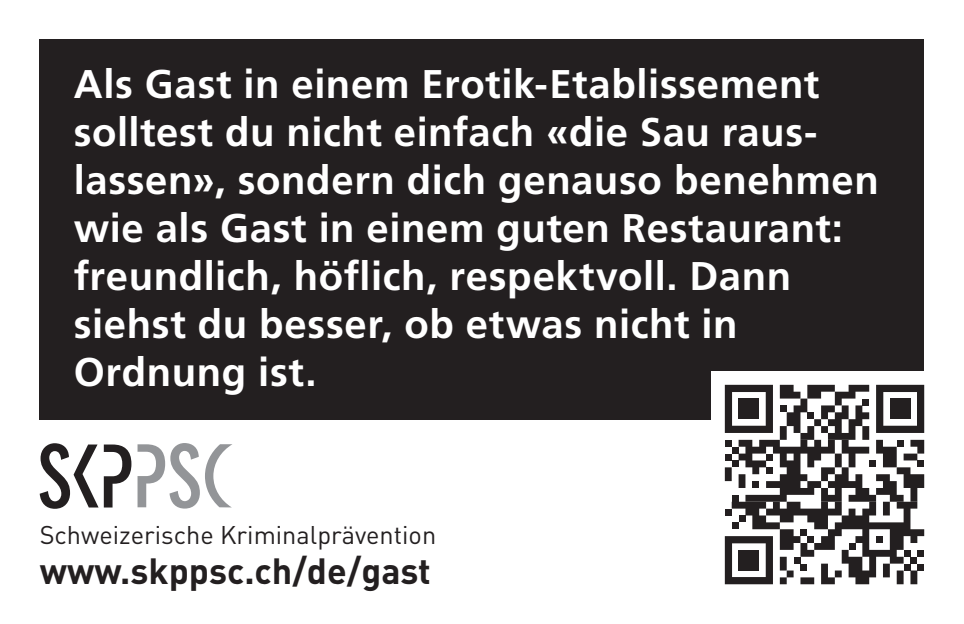
<style>
.page{position:relative;width:964px;height:624px;background:#fff}
.page>*{position:absolute;margin:0;border:0;box-sizing:border-box;transform-origin:0 0}
.t1{font:700 40px/48px "Frutiger LT Std";letter-spacing:.015em;color:#fff}
.t2{font:700 36px "DIN Weber";color:#231f20}
.t3{font:25.2px "DIN Weber";color:#231f20}
</style>
<div class="page">
<div style="left:40px;top:40px;width:884px;height:380px;background:#231f20"></div>
<div style="left:711px;top:371px;width:227px;height:227px;background:#fff"></div>
<svg style="left:725px;top:385px;width:199px;height:199px"></svg>
<div style="left:738px;top:398px;width:21px;height:21px;background:#231f20"></div>
<div style="left:890px;top:398px;width:20px;height:21px;background:#231f20"></div>
<div style="left:738px;top:550px;width:21px;height:20px;background:#231f20"></div>
<svg style="left:40px;top:443px;width:91px;height:65px"></svg>
<svg style="left:137px;top:443px;width:95px;height:65px"></svg>
<p class="t1" style="left:74px;top:60px;width:807px">Als Gast in einem Erotik-Etablissement solltest du nicht einfach «die Sau raus&shy;lassen», sondern dich genauso benehmen wie als Gast in einem guten Restaurant: freundlich, höflich, respektvoll. Dann siehst du besser, ob etwas nicht in Ordnung ist.</p>
<p class="t3" style="left:40px;top:519px;width:398px">Schweizerische Kriminalprävention</p>
<p class="t2" style="left:40px;top:547px;width:393px">www.skppsc.ch/de/gast</p>
</div>
